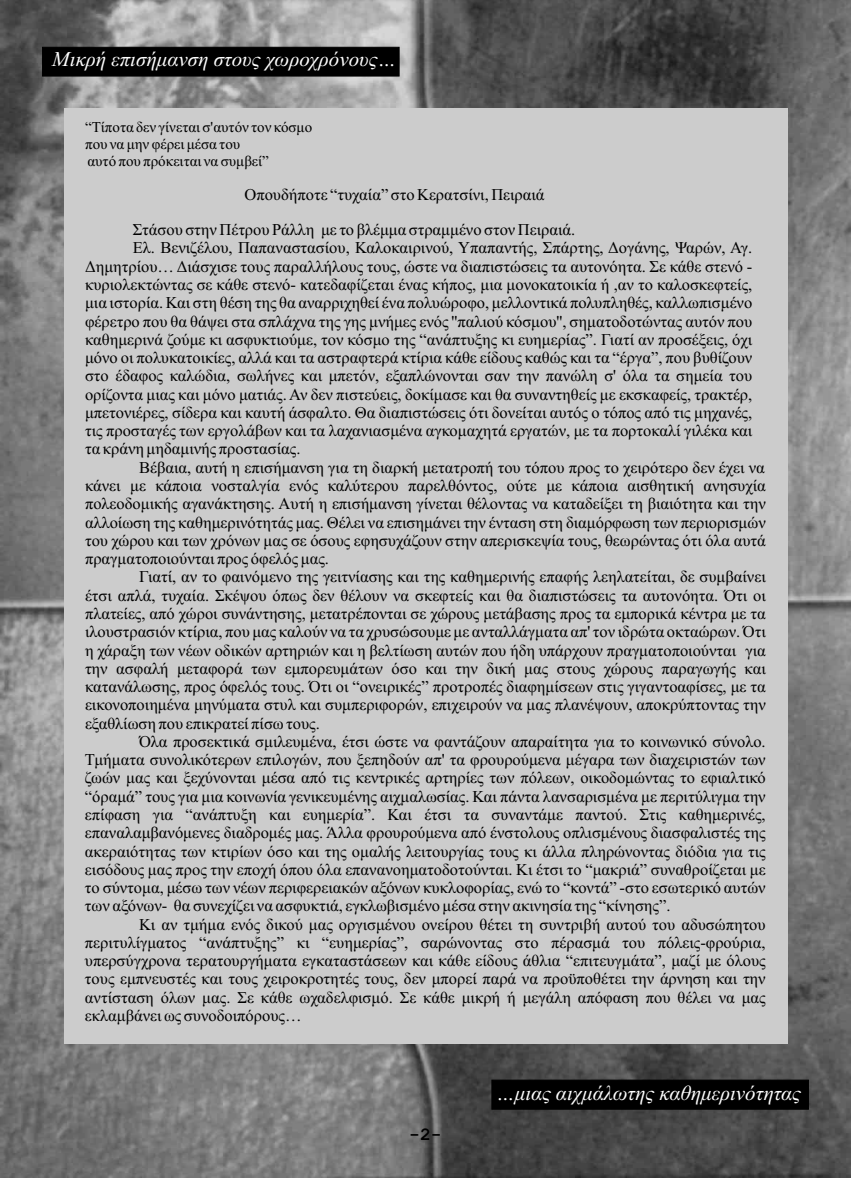
<style>
.page{position:relative;width:851px;height:1178px;background:#fff}
.page>*{position:absolute;margin:0;border:0;box-sizing:border-box;transform-origin:0 0}
.t1{font:italic 21px "Times New Roman";color:#fff}
.t2{font:700 18px "Courier New";color:#000}
.t3{font:16.5px/18.3px "Times New Roman";color:#000;text-align:justify}
.t4{font:15px/16.6px "Times New Roman";color:#000}
</style>
<div class="page">
<img style="left:0;top:0;width:850px;height:1178px">
<div style="left:64px;top:108px;width:723px;height:936px;background:#ccc"></div>
<div style="left:42px;top:47px;width:357px;height:29px;background:#000"></div>
<div style="left:491px;top:1080px;width:317px;height:29px;background:#000"></div>
<p class="t1" style="left:52px;top:52px;width:345px">Μικρή επισήμανση στους χωροχρόνους…</p>
<p class="t4" style="left:85px;top:121px;width:228px">“Τίποτα δεν γίνεται σ'αυτόν τον κόσμο που να μην φέρει μέσα του<br>αυτό που πρόκειται να συμβεί”</p>
<p class="t3" style="left:133px;top:179px;width:444px;line-height:35px;text-indent:111px">Οπουδήποτε “τυχαία” στο Κερατσίνι, Πειραιά<br>Στάσου στην Πέτρου Ράλλη με το βλέμμα στραμμένο στον Πειραιά.</p>
<p class="t3" style="left:85px;top:240px;width:668px;text-indent:48px">Ελ. Βενιζέλου, Παπαναστασίου, Καλοκαιρινού, Υπαπαντής, Σπάρτης, Δογάνης, Ψαρών, Αγ.<br>Δημητρίου… Διάσχισε τους παραλλήλους τους, ώστε να διαπιστώσεις τα αυτονόητα. Σε κάθε στενό - κυριολεκτώντας σε κάθε στενό- κατεδαφίζεται ένας κήπος, μια μονοκατοικία ή ,αν το καλοσκεφτείς, μια ιστορία. Και στη θέση της θα αναρριχηθεί ένα πολυώροφο, μελλοντικά πολυπληθές, καλλωπισμένο φέρετρο που θα θάψει στα σπλάχνα της γης μνήμες ενός ''παλιού κόσμου'', σηματοδοτώντας αυτόν που καθημερινά ζούμε κι ασφυκτιούμε, τον κόσμο της “ανάπτυξης κι ευημερίας”. Γιατί αν προσέξεις, όχι μόνο οι πολυκατοικίες, αλλά και τα αστραφτερά κτίρια κάθε είδους καθώς και τα “έργα”, που βυθίζουν στο έδαφος καλώδια, σωλήνες και μπετόν, εξαπλώνονται σαν την πανώλη σ' όλα τα σημεία του ορίζοντα μιας και μόνο ματιάς. Αν δεν πιστεύεις, δοκίμασε και θα συναντηθείς με εκσκαφείς, τρακτέρ, μπετονιέρες, σίδερα και καυτή άσφαλτο. Θα διαπιστώσεις ότι δονείται αυτός ο τόπος από τις μηχανές, τις προσταγές των εργολάβων και τα λαχανιασμένα αγκομαχητά εργατών, με τα πορτοκαλί γιλέκα και τα κράνη μηδαμινής προστασίας.</p>
<p class="t3" style="left:85px;top:460px;width:682px;text-indent:54px">Βέβαια, αυτή η επισήμανση για τη διαρκή μετατροπή του τόπου προς το χειρότερο δεν έχει να κάνει με κάποια νοσταλγία ενός καλύτερου παρελθόντος, ούτε με κάποια αισθητική ανησυχία πολεοδομικής αγανάκτησης. Αυτή η επισήμανση γίνεται θέλοντας να καταδείξει τη βιαιότητα και την αλλοίωση της καθημερινότητάς μας. Θέλει να επισημάνει την ένταση στη διαμόρφωση των περιορισμών του χώρου και των χρόνων μας σε όσους εφησυχάζουν στην απερισκεψία τους, θεωρώντας ότι όλα αυτά πραγματοποιούνται προς όφελός μας.</p>
<p class="t3" style="left:85px;top:569px;width:682px;text-indent:54px">Γιατί, αν το φαινόμενο της γειτνίασης και της καθημερινής επαφής λεηλατείται, δε συμβαίνει έτσι απλά, τυχαία. Σκέψου όπως δεν θέλουν να σκεφτείς και θα διαπιστώσεις τα αυτονόητα. Ότι οι πλατείες, από χώροι συνάντησης, μετατρέπονται σε χώρους μετάβασης προς τα εμπορικά κέντρα με τα ιλουστρασιόν κτίρια, που μας καλούν να τα χρυσώσουμε με ανταλλάγματα απ' τον ιδρώτα οκταώρων. Ότι η χάραξη των νέων οδικών αρτηριών και η βελτίωση αυτών που ήδη υπάρχουν πραγματοποιούνται για την ασφαλή μεταφορά των εμπορευμάτων όσο και την δική μας στους χώρους παραγωγής και κατανάλωσης, προς όφελός τους. Ότι οι “ονειρικές” προτροπές διαφημίσεων στις γιγαντοαφίσες, με τα εικονοποιημένα μηνύματα στυλ και συμπεριφορών, επιχειρούν να μας πλανέψουν, αποκρύπτοντας την εξαθλίωση που επικρατεί πίσω τους.</p>
<p class="t3" style="left:85px;top:734px;width:682px;text-indent:54px">Όλα προσεκτικά σμιλευμένα, έτσι ώστε να φαντάζουν απαραίτητα για το κοινωνικό σύνολο.<br>Τμήματα συνολικότερων επιλογών, που ξεπηδούν απ' τα φρουρούμενα μέγαρα των διαχειριστών των ζωών μας και ξεχύνονται μέσα από τις κεντρικές αρτηρίες των πόλεων, οικοδομώντας το εφιαλτικό “όραμά” τους για μια κοινωνία γενικευμένης αιχμαλωσίας. Και πάντα λανσαρισμένα με περιτύλιγμα την επίφαση για “ανάπτυξη και ευημερία”. Και έτσι τα συναντάμε παντού. Στις καθημερινές, επαναλαμβανόμενες διαδρομές μας. Άλλα φρουρούμενα από ένστολους οπλισμένους διασφαλιστές της ακεραιότητας των κτιρίων όσο και της ομαλής λειτουργίας τους κι άλλα πληρώνοντας διόδια για τις εισόδους μας προς την εποχή όπου όλα επανανοηματοδοτούνται. Κι έτσι το “μακριά” συναθροίζεται με το σύντομα, μέσω των νέων περιφερειακών αξόνων κυκλοφορίας, ενώ το “κοντά” -στο εσωτερικό αυτών των αξόνων- θα συνεχίζει να ασφυκτιά, εγκλωβισμένο μέσα στην ακινησία της “κίνησης”.</p>
<p class="t3" style="left:85px;top:916px;width:682px;text-indent:54px">Κι αν τμήμα ενός δικού μας οργισμένου ονείρου θέτει τη συντριβή αυτού του αδυσώπητου περιτυλίγματος “ανάπτυξης” κι “ευημερίας”, σαρώνοντας στο πέρασμά του πόλεις-φρούρια, υπερσύγχρονα τερατουργήματα εγκαταστάσεων και κάθε είδους άθλια “επιτευγμάτα”, μαζί με όλους τους εμπνευστές και τους χειροκροτητές τους, δεν μπορεί παρά να προϋποθέτει την άρνηση και την αντίσταση όλων μας. Σε κάθε ωχαδελφισμό. Σε κάθε μικρή ή μεγάλη απόφαση που θέλει να μας εκλαμβάνει ως συνοδοιπόρους…</p>
<p class="t2" style="left:409px;top:1128px;width:34px">-2-</p>
<p class="t1" style="left:496px;top:1085px;width:306px">…μιας αιχμάλωτης καθημερινότητας</p>
</div>
